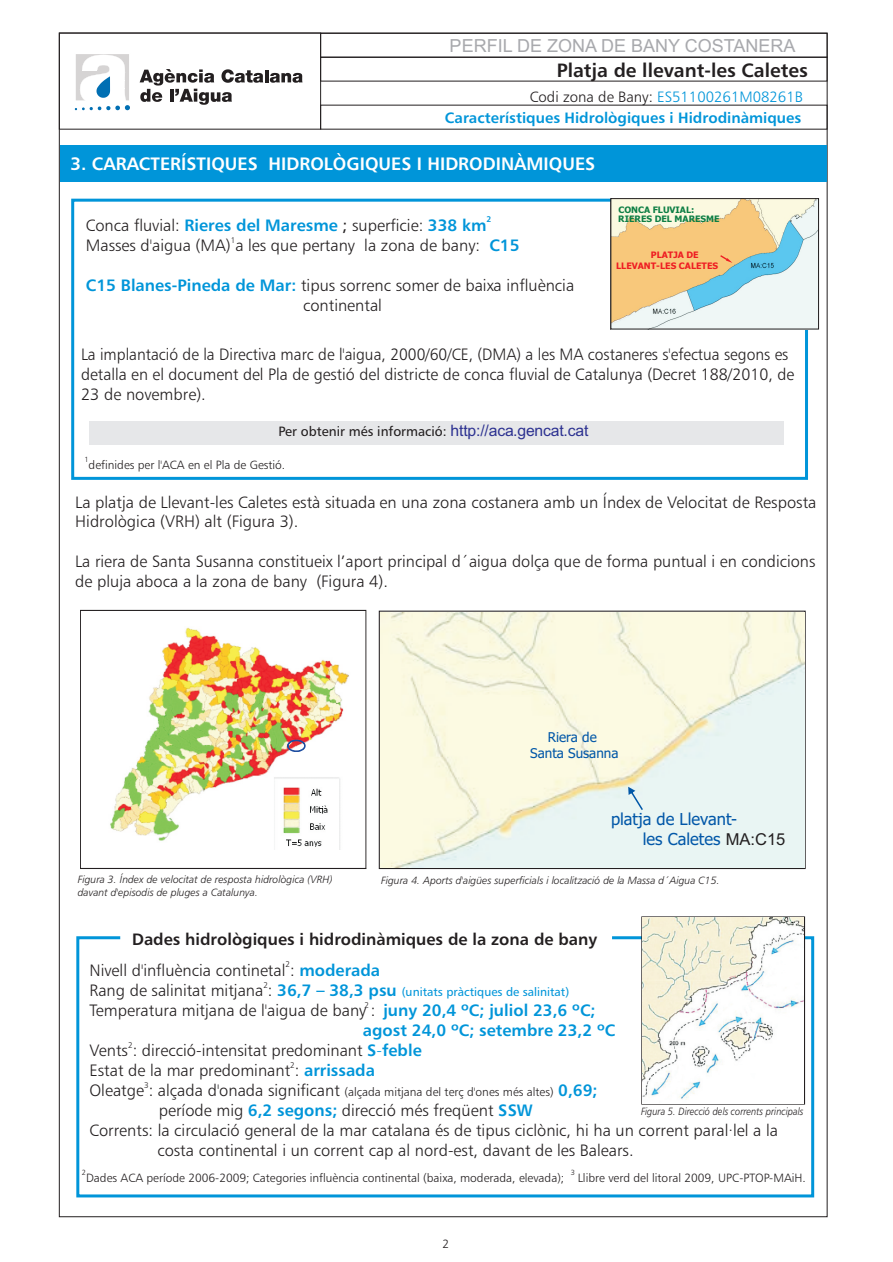
<style>
.page{position:relative;width:893px;height:1262px;background:#fff}
.page>*{position:absolute;margin:0;border:0;box-sizing:border-box;transform-origin:0 0}
.t1{font:19.35px "Humanist 777 BT Roman B,Bold";color:#231f20}
.t2{font:18px "Humanist 777 BT Roman B,Bold";color:#fff}
.t3{font:18px "Arial";color:#a8a9ad}
.t4{font:16.5px/19.8px "Humanist 777 BT Light B";color:#231f20}
.t5{font:16.5px/19.8px "Humanist 777 BT Light B";color:#231f20;scale:.95 1}
.t6{font:16.5px/20.1px "Humanist 777 BT Roman B,Bold";color:#0095d9;text-align:center}
.t7{font:16.5px "Humanist 777 BT Roman B,Bold";color:#231f20}
.t8{font:16.5px/20px "Tahoma";color:#0157a8}
.t9{font:15px "Humanist 777 BT Roman B,Bold";color:#0095d9}
.t10{font:15px "Humanist 777 BT Light B";color:#0095d9}
.t11{font:13.5px "Humanist 777 BT Roman B";color:#231f20}
.t12{font:13.5px/16.4px "Tahoma";color:#0157a8;text-align:center}
.t13{font:12px "Humanist 777 BT Light B";color:#231f20}
.t14{font:12px "Humanist 777 BT Roman B";color:#0095d9}
.t15{font:10.5px "Humanist 777 BT Light B,Italic";color:#231f20}
.t16{font:10.5px "Humanist 777 BT Light B,Italic";color:#231f20;scale:.89 1}
.t17{font:700 8.85px/9.6px "Tahoma";color:#0e7f45}
.t18{font:700 8.85px/10.8px "Tahoma";color:#ee1d23}
.t19{font:8.25px "Humanist 777 BT Light B";color:#231f20}
.t20{font:8.25px "Humanist 777 BT Roman B,Bold";color:#0095d9}
.t21{font:7.5px "Humanist 777 BT Light B";color:#231f20}
.s1{color:#231f20}
.s2{font-family:"Humanist 777 BT Roman B,Bold";color:#0095d9}
.s3{font-family:"Humanist 777 BT Roman B"}
.s4{font-family:"Arial";font-size:15.75px;color:#2d3291}
.s5{font-family:"Arial";font-size:16.35px;color:#231f20}
.s6{font-family:"Humanist 777 BT Roman B,Bold";font-size:16.5px}
.s7{color:#0095d9}
.s8{font-size:16.5px}
</style>
<div class="page">
<div style="left:320px;top:33px;width:507px;height:25px;border:1px solid #231f20"></div>
<div style="left:59px;top:33px;width:262px;height:97px;border:1px solid #231f20"></div>
<svg style="left:140px;top:69px;width:162px;height:36px"></svg>
<svg style="left:74px;top:54px;width:56px;height:56px"></svg>
<div style="left:60px;top:145px;width:766px;height:36px;background:#0095d9"></div>
<div style="left:71px;top:199px;width:737px;height:281px;border:3px solid #0095d9"></div>
<div style="left:89px;top:421px;width:694px;height:24px;background:#e6e7e9"></div>
<img style="left:612px;top:200px;width:205px;height:127px">
<div style="left:610px;top:198px;width:209px;height:131px;border:1px solid #231f20"></div>
<svg style="left:720px;top:255px;width:12px;height:8px"></svg>
<svg style="left:80px;top:610px;width:286px;height:259px"></svg>
<svg style="left:287px;top:739px;width:18px;height:18px"></svg>
<svg style="left:378px;top:610px;width:428px;height:259px;background:#979795"></svg>
<img style="left:381px;top:612px;width:423px;height:255px">
<svg style="left:628px;top:786px;width:15px;height:24px"></svg>
<svg style="left:76px;top:936px;width:739px;height:262px"></svg>
<svg style="left:639px;top:916px;width:167px;height:190px"></svg>
<img style="left:642px;top:917px;width:162px;height:186px">
<p class="t3" style="left:449px;top:39px;width:347px">PERFIL DE ZONA DE BANY COSTANERA</p>
<p class="t1" style="left:556px;top:63px;width:253px">Platja de llevant-les Caletes</p>
<p class="t10" style="left:530px;top:91px;width:274px"><span class="s1">Codi zona de Bany:</span> ES51100261M08261B</p>
<p class="t9" style="left:445px;top:111px;width:358px">Característiques Hidrològiques i Hidrodinàmiques</p>
<p class="t2" style="left:71px;top:156px;width:526px">3. CARACTERÍSTIQUES HIDROLÒGIQUES I HIDRODINÀMIQUES</p>
<p class="t20" style="left:486px;top:216px;width:6px">2</p>
<p class="t6" style="left:489px;top:236px;width:32px">C15</p>
<p class="t4" style="left:86px;top:216px;width:402px">Conca fluvial: <span class="s2">Rieres del Maresme</span> <span class="s3">;</span> superficie: <span class="s2">338 km</span></p>
<p class="t19" style="left:231px;top:236px;width:6px">1</p>
<p class="t4" style="left:86px;top:236px;width:396px">Masses d'aigua (MA) a les que pertany la zona de bany:</p>
<p class="t4" style="left:303px;top:277px;width:273px;text-indent:-217px"><span class="s2">C15 Blanes-Pineda de Mar:</span> tipus sorrenc somer de baixa influència continental</p>
<p class="t17" style="left:618px;top:205px;width:103px">CONCA FLUVIAL:<br>RIERES DEL MARESME</p>
<p class="t18" style="left:616px;top:250px;width:103px;text-indent:35px">PLATJA DE<br>LLEVANT-LES CALETES</p>
<p class="t5" style="left:81px;top:346px;width:752px">La implantació de la Directiva marc de l'aigua, 2000/60/CE, (DMA) a les MA costaneres s'efectua segons es detalla en el document del Pla de gestió del districte de conca fluvial de Catalunya (Decret 188/2010, de<br>23 de novembre).</p>
<p class="t11" style="left:278px;top:426px;width:312px">Per obtenir més informació: <span class="s4">http://aca.gencat.cat</span></p>
<p class="t21" style="left:84px;top:456px;width:6px">1</p>
<p class="t13" style="left:89px;top:460px;width:198px">definides per l'ACA en el Pla de Gestió.</p>
<p class="t4" style="left:75px;top:493px;width:742px">La platja de Llevant-les Caletes està situada en una zona costanera amb un Índex de Velocitat de Resposta<br>Hidrològica (VRH) alt (Figura 3).</p>
<p class="t4" style="left:75px;top:552px;width:741px">La riera de Santa Susanna constitueix l’aport principal d´aigua dolça que de forma puntual i en condicions de pluja aboca a la zona de bany (Figura 4).</p>
<p class="t12" style="left:530px;top:729px;width:90px">Riera de<br>Santa Susanna</p>
<p class="t8" style="left:642px;top:810px;width:144px;text-indent:-32px">platja de Llevant-<br>les Caletes <span class="s5">MA:C15</span></p>
<p class="t15" style="left:78px;top:875px;width:256px">Figura 3. Índex de velocitat de resposta hidrològica (VRH)</p>
<p class="t15" style="left:381px;top:875px;width:340px">Figura 4. Aports d'aigües superficials i localització de la Massa d´Aigua C15.</p>
<p class="t15" style="left:78px;top:887px;width:182px">davant d'episodis de pluges a Catalunya.</p>
<p class="t7" style="left:132px;top:932px;width:466px">Dades hidrològiques i hidrodinàmiques de la zona de bany</p>
<p class="t19" style="left:285px;top:961px;width:6px">2</p>
<p class="t4" style="left:89px;top:961px;width:292px">Nivell d'influència continetal : <span class="s2">moderada</span></p>
<p class="t19" style="left:263px;top:981px;width:6px">2</p>
<p class="t4" style="left:89px;top:981px;width:185px">Rang de salinitat mitjana :</p>
<p class="t14" style="left:277px;top:986px;width:293px"><span class="s6">36,7 – 38,3 psu</span> (unitats pràctiques de salinitat)</p>
<p class="t6" style="left:363px;top:1001px;width:254px">juny 20,4 ºC; juliol 23,6 ºC; agost 24,0 ºC; setembre 23,2 ºC</p>
<p class="t19" style="left:364px;top:1001px;width:6px">2</p>
<p class="t4" style="left:89px;top:1001px;width:287px">Temperatura mitjana de l'aigua de bany :</p>
<p class="t19" style="left:128px;top:1041px;width:6px">2</p>
<p class="t4" style="left:89px;top:1041px;width:334px">Vents : direcció-intensitat predominant <span class="s2">S</span><span class="s7">-</span><span class="s2">feble</span></p>
<p class="t19" style="left:290px;top:1061px;width:6px">2</p>
<p class="t4" style="left:89px;top:1061px;width:287px">Estat de la mar predominant : <span class="s2">arrissada</span></p>
<p class="t19" style="left:144px;top:1081px;width:6px">3</p>
<p class="t13" style="left:89px;top:1087px;width:465px"><span class="s8">Oleatge : alçada d'onada significant</span> (alçada mitjana del terç d'ones més altes)</p>
<p class="t4" style="left:159px;top:1102px;width:375px">període mig <span class="s2">6,2 segons;</span> direcció més freqüent <span class="s2">SSW</span></p>
<p class="t4" style="left:89px;top:1121px;width:690px">Corrents: la circulació general de la mar catalana és de tipus ciclònic, hi ha un corrent paral·lel a la</p>
<p class="t4" style="left:157px;top:1141px;width:478px">costa continental i un corrent cap al nord-est, davant de les Balears.</p>
<p class="t6" style="left:558px;top:1081px;width:41px">0,69;</p>
<p class="t16" style="left:641px;top:1106px;width:184px">Figura 5. Direcció dels corrents principals</p>
<p class="t21" style="left:82px;top:1168px;width:6px">2</p>
<p class="t21" style="left:571px;top:1168px;width:6px">3</p>
<p class="t13" style="left:86px;top:1172px;width:721px">Dades ACA període 2006-2009; Categories influència continental (baixa, moderada, elevada); Llibre verd del litoral 2009, UPC-PTOP-MAiH.</p>
<p class="t13" style="left:442px;top:1239px;width:8px">2</p>
</div>
